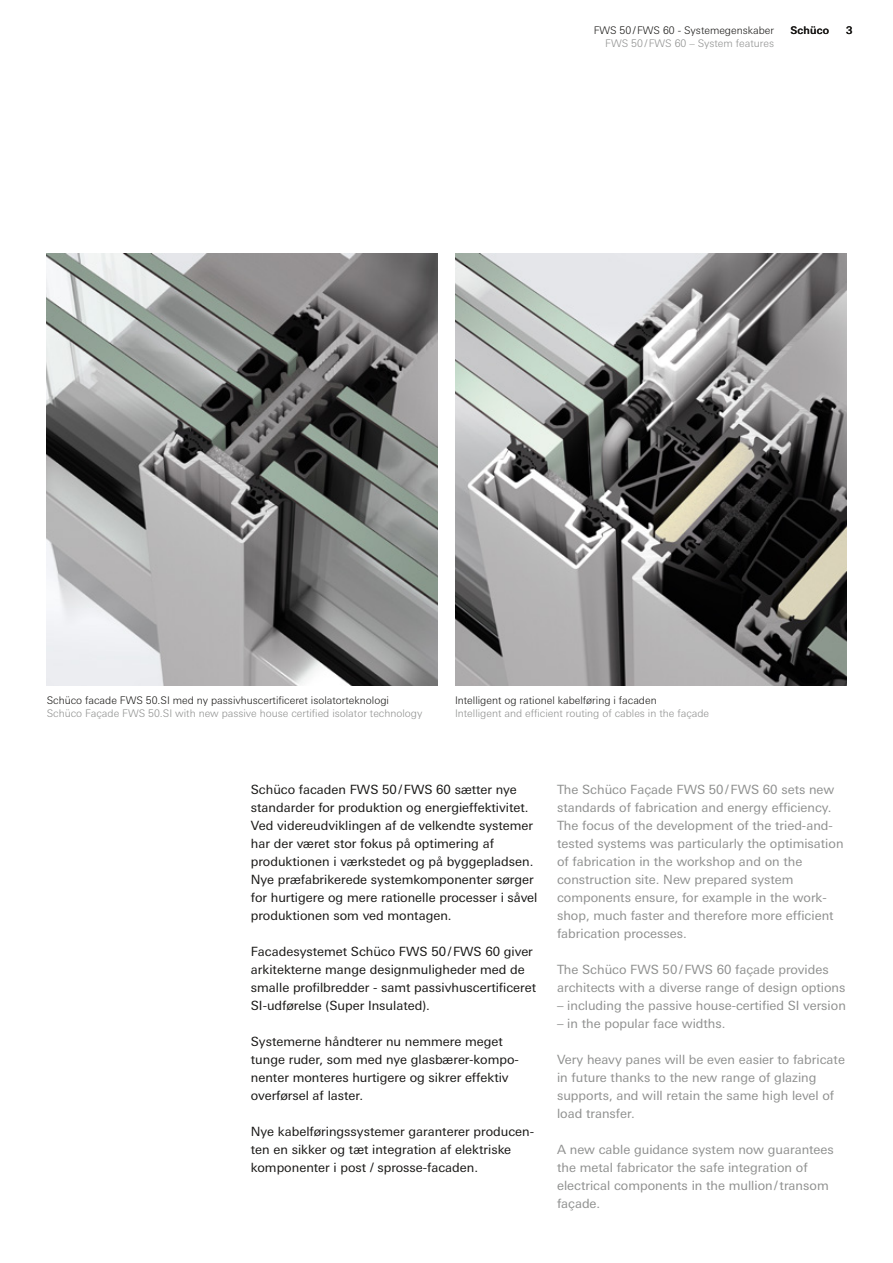
<style>
.page{position:relative;width:893px;height:1263px;background:#fff}
.page>*{position:absolute;margin:0;border:0;box-sizing:border-box;transform-origin:0 0}
.t1{font:12.75px/18px "Univers For Schueco 430 Reg";color:#8f908f}
.t2{font:12.75px/18px "Univers For Schueco 430 Reg";color:#181715}
.t3{font:300 10.5px "Univers For Schueco 330";color:#8f908f}
.t4{font:300 10.5px "Univers For Schueco 330";color:#181715}
.t5{font:10.5px "Univers For Schueco 530 Med";letter-spacing:.02em;color:#181715}
</style>
<div class="page">
<img style="left:47px;top:253px;width:390px;height:432px">
<img style="left:455px;top:253px;width:391px;height:432px">
<p class="t4" style="left:594px;top:24px;width:182px">FWS 50/FWS 60 - Systemegenskaber</p>
<p class="t3" style="left:605px;top:37px;width:170px">FWS 50/FWS 60 – System features</p>
<p class="t5" style="left:790px;top:24px;width:40px">Schüco</p>
<p class="t5" style="left:846px;top:24px;width:8px">3</p>
<p class="t4" style="left:47px;top:694px;width:344px">Schüco facade FWS 50.SI med ny passivhuscertificeret isolatorteknologi</p>
<p class="t3" style="left:47px;top:707px;width:377px">Schüco Façade FWS 50.SI with new passive house certified isolator technology</p>
<p class="t4" style="left:455px;top:694px;width:203px">Intelligent og rationel kabelføring i facaden</p>
<p class="t3" style="left:455px;top:707px;width:256px">Intelligent and efficient routing of cables in the façade</p>
<p class="t2" style="left:251px;top:780px;width:288px">Schüco facaden FWS 50/FWS 60 sætter nye standarder for produktion og energieffektivitet.<br>Ved videreudviklingen af de velkendte systemer har der været stor fokus på optimering af produktionen i værkstedet og på byggepladsen.<br>Nye præfabrikerede systemkomponenter sørger for hurtigere og mere rationelle processer i såvel produktionen som ved montagen.</p>
<p class="t2" style="left:251px;top:942px;width:287px">Facadesystemet Schüco FWS 50/FWS 60 giver arkitekterne mange designmuligheder med de smalle profilbredder - samt passivhuscertificeret SI-udførelse (Super Insulated).</p>
<p class="t2" style="left:251px;top:1032px;width:269px">Systemerne håndterer nu nemmere meget tunge ruder, som med nye glasbærer-kompo&shy;nenter monteres hurtigere og sikrer effektiv overførsel af laster.</p>
<p class="t2" style="left:251px;top:1122px;width:285px">Nye kabelføringssystemer garanterer producen&shy;ten en sikker og tæt integration af elektriske komponenter i post / sprosse-facaden.</p>
<p class="t1" style="left:557px;top:780px;width:288px">The Schüco Façade FWS 50/FWS 60 sets new standards of fabrication and energy efficiency.<br>The focus of the development of the tried-and&shy;tested systems was particularly the optimisation of fabrication in the workshop and on the construction site. New prepared system components ensure, for example in the work&shy;shop, much faster and therefore more efficient fabrication processes.</p>
<p class="t1" style="left:557px;top:960px;width:290px">The Schüco FWS 50/FWS 60 façade provides architects with a diverse range of design options</p>
<p class="t1" style="left:557px;top:996px;width:290px">– including the passive house-certified SI version</p>
<p class="t1" style="left:557px;top:1014px;width:170px">– in the popular face widths.</p>
<p class="t1" style="left:557px;top:1050px;width:289px">Very heavy panes will be even easier to fabricate in future thanks to the new range of glazing supports, and will retain the same high level of load transfer.</p>
<p class="t1" style="left:557px;top:1140px;width:278px">A new cable guidance system now guarantees the metal fabricator the safe integration of electrical components in the mullion/transom façade.</p>
</div>
